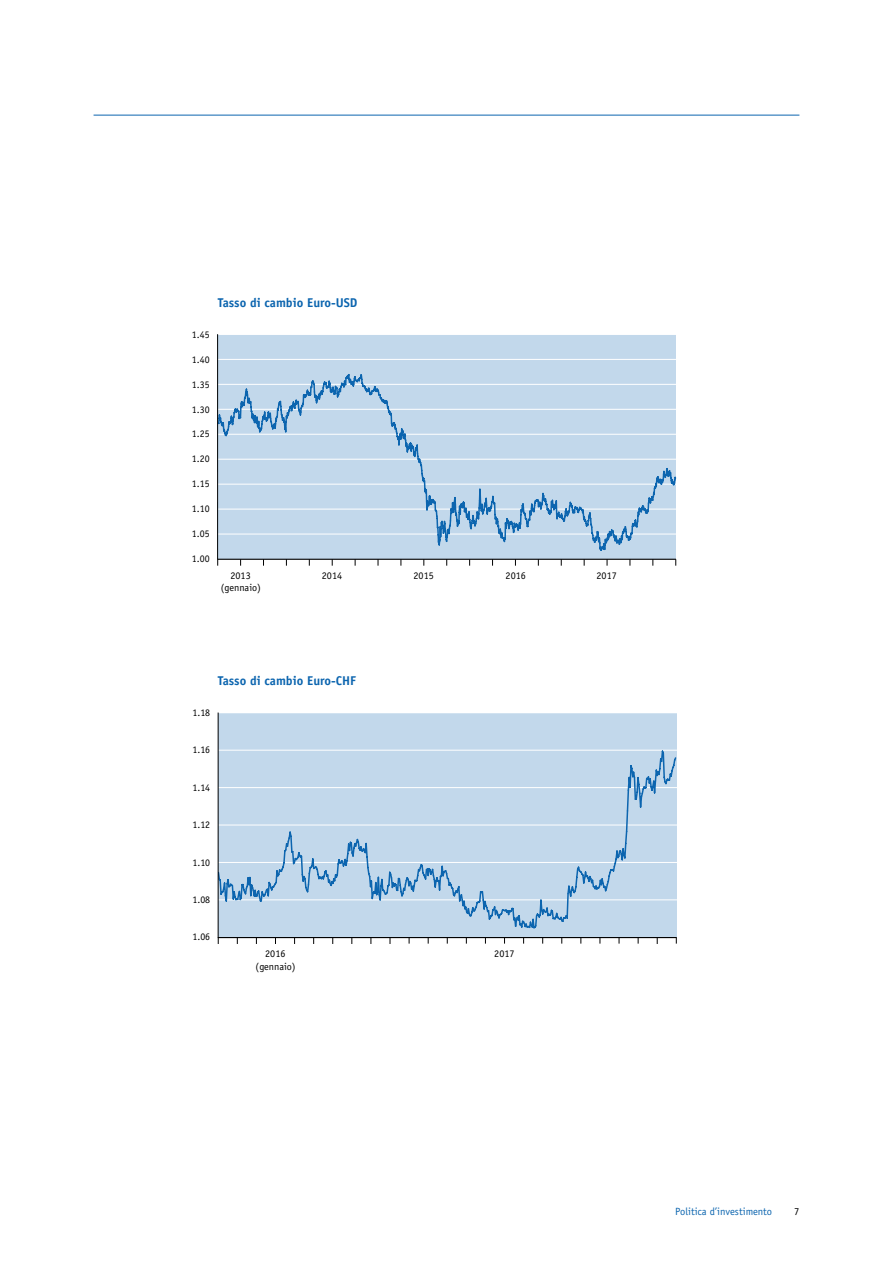
<style>
.page{position:relative;width:893px;height:1263px;background:#fff}
.page>*{position:absolute;margin:0;border:0;box-sizing:border-box;transform-origin:0 0}
.t1{font:700 12.75px "Officina Sans";color:#0c65af}
.t2{font:10.5px "Officina Sans";color:#0c65af}
.t3{font:10.5px "Officina Sans";color:#000}
.t4{font:10.2px "Officina Sans";color:#000}
.t5{font:10.05px "Officina Sans";color:#000}
</style>
<div class="page">
<hr style="left:94px;top:115px;width:705px;height:1px;background:#0c65af">
<div style="left:217px;top:334px;width:459px;height:225px;background:#c2d8eb"></div>
<hr style="left:217px;top:559px;width:459px;height:1px;background:#000">
<hr style="left:218px;top:334px;width:459px;height:1px;background:#fff">
<hr style="left:218px;top:359px;width:459px;height:1px;background:#fff">
<svg style="left:218px;top:375px;width:458px;height:175px"></svg>
<hr style="left:217px;top:334px;width:1px;height:225px;background:#000">
<div style="left:218px;top:713px;width:458px;height:224px;background:#c2d8eb"></div>
<hr style="left:218px;top:937px;width:458px;height:1px;background:#000">
<svg style="left:217px;top:749px;width:460px;height:181px"></svg>
<div style="left:212px;top:851px;width:6px;height:29px;background:#fff"></div>
<hr style="left:218px;top:712px;width:1px;height:226px;background:#000">
<p class="t1" style="left:218px;top:295px;width:141px">Tasso di cambio Euro-USD</p>
<p class="t5" style="left:192px;top:328px;width:19px">1.45</p>
<p class="t5" style="left:192px;top:353px;width:19px">1.40</p>
<p class="t5" style="left:192px;top:378px;width:19px">1.35</p>
<p class="t5" style="left:192px;top:403px;width:19px">1.30</p>
<p class="t5" style="left:192px;top:428px;width:19px">1.25</p>
<p class="t5" style="left:192px;top:453px;width:19px">1.20</p>
<p class="t5" style="left:192px;top:478px;width:19px">1.15</p>
<p class="t5" style="left:192px;top:503px;width:19px">1.10</p>
<p class="t5" style="left:192px;top:528px;width:19px">1.05</p>
<p class="t5" style="left:192px;top:553px;width:19px">1.00</p>
<p class="t4" style="left:230px;top:570px;width:22px">2013</p>
<p class="t4" style="left:322px;top:570px;width:22px">2014</p>
<p class="t4" style="left:413px;top:569px;width:22px">2015</p>
<p class="t4" style="left:506px;top:569px;width:22px">2016</p>
<p class="t4" style="left:596px;top:569px;width:22px">2017</p>
<p class="t4" style="left:221px;top:582px;width:42px">(gennaio)</p>
<p class="t1" style="left:218px;top:673px;width:140px">Tasso di cambio Euro-CHF</p>
<p class="t5" style="left:192px;top:707px;width:19px">1.18</p>
<p class="t5" style="left:192px;top:744px;width:19px">1.16</p>
<p class="t5" style="left:192px;top:781px;width:19px">1.14</p>
<p class="t5" style="left:192px;top:819px;width:19px">1.12</p>
<p class="t5" style="left:192px;top:856px;width:19px">1.10</p>
<p class="t5" style="left:192px;top:894px;width:19px">1.08</p>
<p class="t5" style="left:192px;top:931px;width:19px">1.06</p>
<p class="t4" style="left:265px;top:948px;width:22px">2016</p>
<p class="t4" style="left:494px;top:948px;width:22px">2017</p>
<p class="t4" style="left:256px;top:960px;width:42px">(gennaio)</p>
<p class="t2" style="left:675px;top:1205px;width:98px">Politica d’investimento</p>
<p class="t3" style="left:794px;top:1205px;width:7px">7</p>
</div>
